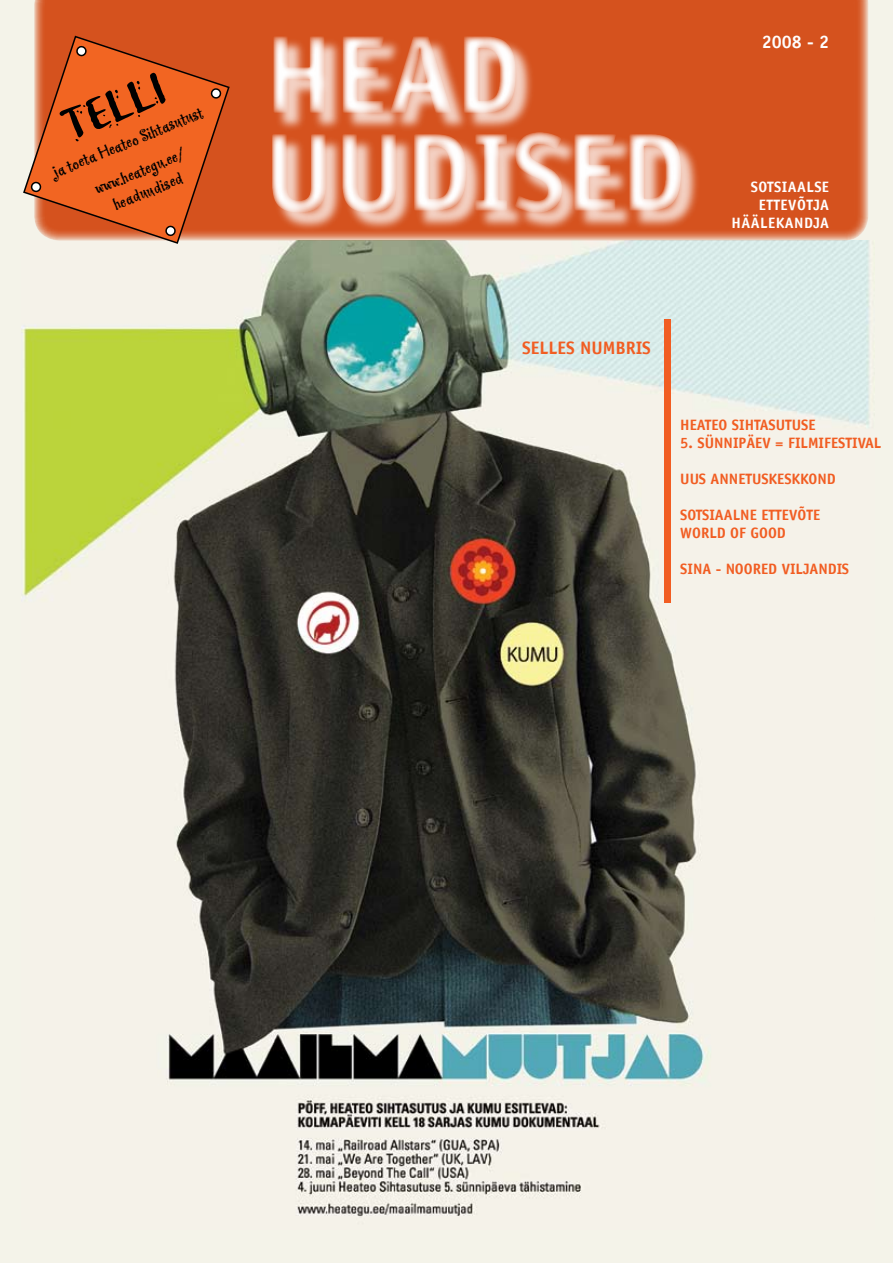
<style>
.page{position:relative;width:893px;height:1263px;background:#f4f3e9}
.page>*{position:absolute;margin:0;border:0;box-sizing:border-box;transform-origin:0 0}
.t1{font:45px "Khaki Two";color:#000}
.t2{font:18px/31.5px "Greymantle MVB";color:#000;text-align:center}
.t3{font:700 18px "Officina Sans";color:#f15d22}
.t4{font:700 18px "Officina Sans";color:#fff}
.t5{font:700 15px/18px "Officina Sans";color:#f15d22}
.t6{font:700 15px/18px "Officina Sans";letter-spacing:.03em;color:#fff;text-align:right}
</style>
<div class="page">
<img style="left:21px;top:240px;width:849px;height:977px">
<svg style="left:34px;top:0;width:834px;height:241px;background:#d65826"></svg>
<div style="left:665px;top:320px;width:6px;height:283px;background:#f15d22"></div>
<div style="left:274px;top:36px;width:427px;height:197px;background:#fff;opacity:.75"></div>
<svg style="left:273px;top:36px;width:52px;height:77px"></svg>
<svg style="left:343px;top:36px;width:41px;height:77px"></svg>
<svg style="left:390px;top:36px;width:61px;height:77px;background:#e9a68c"></svg>
<svg style="left:463px;top:36px;width:53px;height:77px"></svg>
<svg style="left:272px;top:134px;width:54px;height:79px"></svg>
<svg style="left:342px;top:134px;width:54px;height:79px"></svg>
<svg style="left:414px;top:134px;width:52px;height:77px"></svg>
<svg style="left:475px;top:134px;width:32px;height:77px"></svg>
<svg style="left:515px;top:132px;width:47px;height:81px;background:#e8a489"></svg>
<svg style="left:574px;top:134px;width:42px;height:77px"></svg>
<svg style="left:629px;top:134px;width:52px;height:77px"></svg>
<svg style="left:22px;top:35px;width:209px;height:210px;background:#e36b34"></svg>
<h1 class="t1" style="left:53px;top:103px;width:109px;rotate:-22deg">TELLI</h1>
<p class="t2" style="left:48px;top:158px;width:162px;rotate:-22deg">ja toeta Heateo Sihtasutust www.heategu.ee/</p>
<p class="t2" style="left:108px;top:191px;width:75px;rotate:-22deg">headuudised</p>
<p class="t4" style="left:762px;top:30px;width:69px">2008 - 2</p>
<p class="t6" style="left:732px;top:177px;width:99px">SOTSIAALSE<br>ETTEVÕTJA<br>HÄÄLEKAN DJA</p>
<p class="t3" style="left:522px;top:337px;width:129px">SELLES NUMBRIS</p>
<p class="t5" style="left:680px;top:416px;width:73px">HEATEO SIHTAS</p>
<p class="t5" style="left:776px;top:416px;width:41px">UTUSE</p>
<p class="t5" style="left:680px;top:434px;width:203px">5. SÜNNIPÄEV = FILMIFESTIVAL</p>
<p class="t5" style="left:680px;top:470px;width:114px">UUS ANNETUSKESKKO</p>
<p class="t5" style="left:817px;top:470px;width:18px">ND</p>
<p class="t5" style="left:680px;top:506px;width:141px">SOTSIAA LNE ETTEVÕTE<br>WORLD OF GOOD</p>
<p class="t5" style="left:680px;top:560px;width:170px">SINA - NOORED VILJANDIS</p>
</div>
